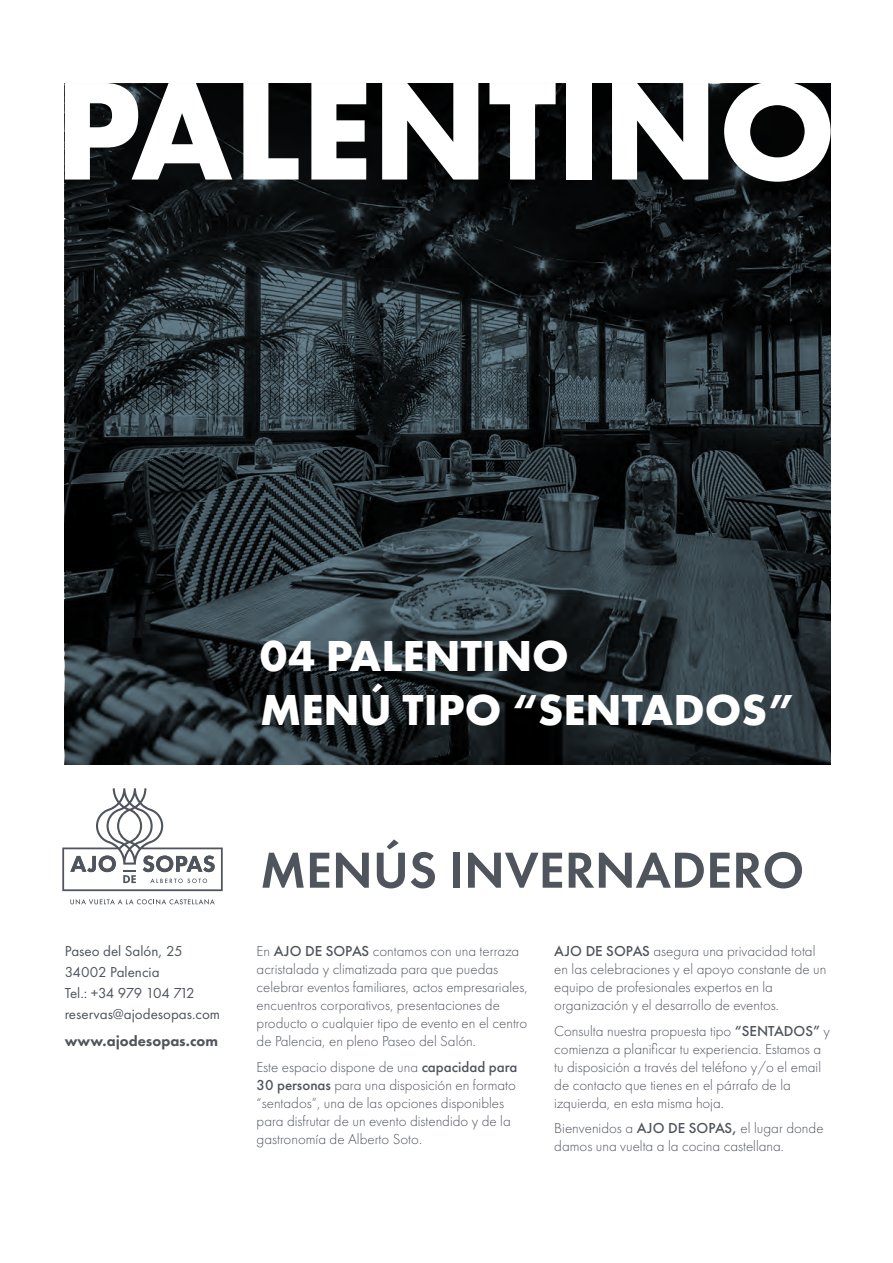
<style>
.page{position:relative;width:893px;height:1263px;background:#fff}
.page>*{position:absolute;margin:0;border:0;box-sizing:border-box;transform-origin:0 0}
.t1{font:600 52.5px "Futura PT";color:#4f545d}
.t2{font:700 45px/54px "Futura PT";color:#fff}
.t3{font:300 15px/18px "Futura PT";color:#4f545d}
.t4{font:15px/21px "Futura PT";color:#4f545d}
.t5{font:800 15px "Futura PT";color:#4f545d}
.s1{font-weight:500}
</style>
<div class="page">
<svg style="left:70px;top:899px;width:145px;height:5px"></svg>
<svg style="left:62px;top:788px;width:161px;height:103px"></svg>
<svg style="left:65px;top:84px;width:766px;height:680px;background:#20292d"></svg>
<svg style="left:65px;top:83px;width:167px;height:97px"></svg>
<svg style="left:243px;top:83px;width:56px;height:97px"></svg>
<svg style="left:311px;top:83px;width:55px;height:97px"></svg>
<svg style="left:382px;top:83px;width:96px;height:97px"></svg>
<svg style="left:489px;top:83px;width:67px;height:97px"></svg>
<div style="left:567px;top:83px;width:25px;height:97px;background:#fff"></div>
<svg style="left:612px;top:83px;width:96px;height:97px"></svg>
<svg style="left:724px;top:83px;width:107px;height:99px"></svg>
<h2 class="t2" style="left:260px;top:628px;width:541px">04 PALENTINO<br>MENÚ TIPO “SENTADOS”</h2>
<p class="t4" style="left:65px;top:940px;width:157px">Paseo del Salón, 25<br>34002 Palencia<br>Tel.: +34 979 104 712 reservas@ajodesopas.com</p>
<p class="t5" style="left:65px;top:1032px;width:155px">www.ajodesopas.com</p>
<h1 class="t1" style="left:260px;top:837px;width:546px">MENÚS INVERNADERO</h1>
<p class="t3" style="left:257px;top:942px;width:273px">En <span class="s1">AJO DE SOPAS</span> contamos con una terraza acristalada y climatizada para que puedas celebrar eventos familiares, actos empresariales, encuentros corporativos, presentaciones de producto o cualquier tipo de evento en el centro de Palencia, en pleno Paseo del Salón.</p>
<p class="t3" style="left:257px;top:1058px;width:262px">Este espacio dispone de una <span class="s1">capacidad para 30 personas</span> para una disposición en formato “sentados”, una de las opciones disponibles para disfrutar de un evento distendido y de la gastronomía de Alberto Soto.</p>
<p class="t3" style="left:554px;top:942px;width:274px"><span class="s1">AJO DE SOPAS</span> asegura una privacidad total en las celebraciones y el apoyo constante de un equipo de profesionales expertos en la organización y el desarrollo de eventos.</p>
<p class="t3" style="left:554px;top:1022px;width:277px">Consulta nuestra propuesta tipo <span class="s1">“SENTADOS”</span> y comienza a planificar tu experiencia. Estamos a tu disposición a través del teléfono y/o el email de contacto que tienes en el párrafo de la izquierda, en esta misma hoja.</p>
<p class="t3" style="left:554px;top:1119px;width:271px">Bienvenidos a <span class="s1">AJO DE SOPAS,</span> el lugar donde damos una vuelta a la cocina castellana.</p>
</div>
